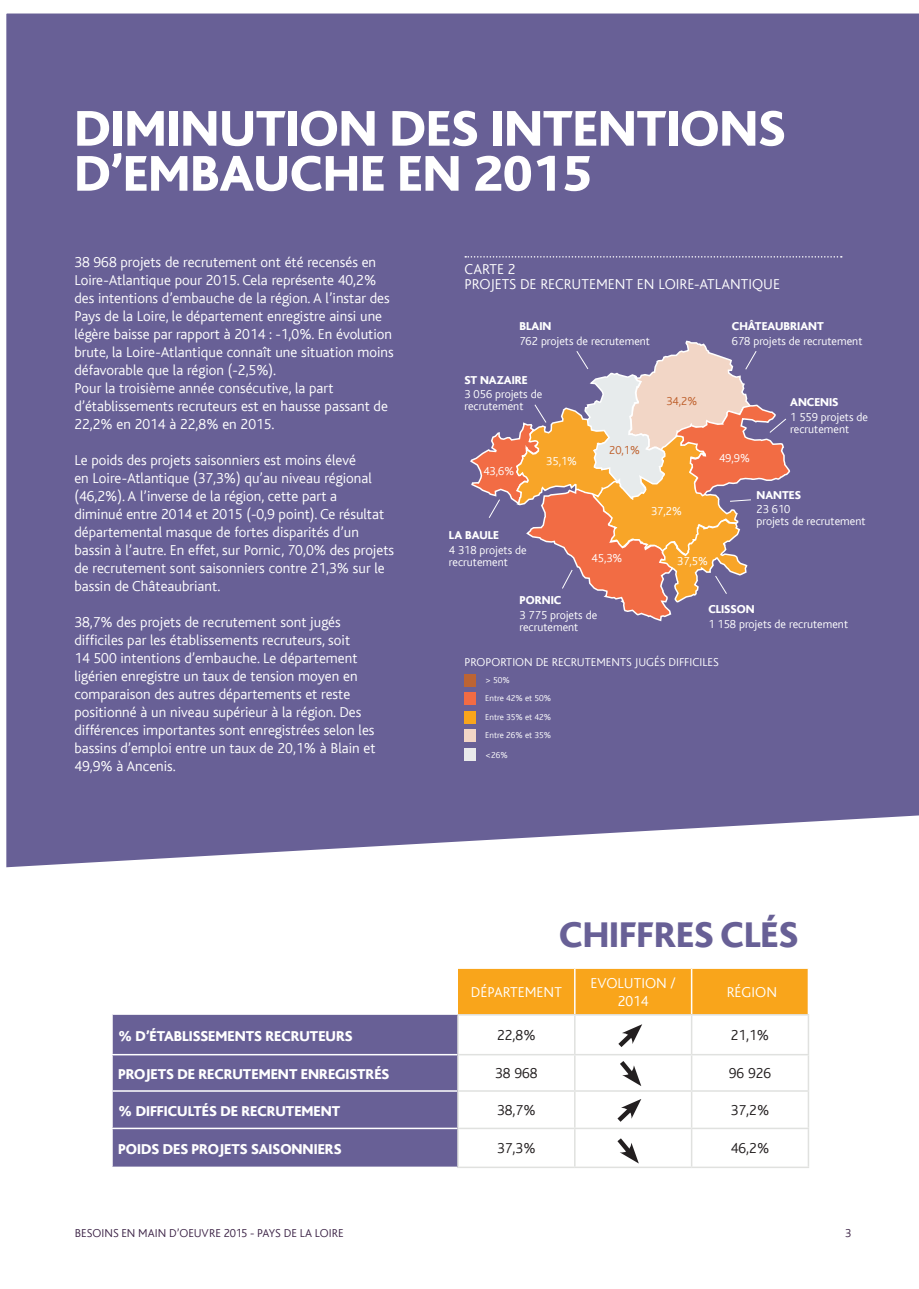
<style>
.page{position:relative;width:919px;height:1289px;background:#fff}
.page>*{position:absolute;margin:0;border:0;box-sizing:border-box;transform-origin:0 0}
.t1{font:800 52.5px/45px "Bliss";color:#fff}
.t2{font:800 37.5px "Bliss";color:#686096}
.t3{font:300 15px/18px "Bliss";color:#fff}
.t4{font:800 15px "Bliss";color:#fff}
.t5{font:300 15px "Bliss";color:#231f20}
.t6{font:300 12px/12px "Bliss";color:#fff}
.t7{font:800 12px "Bliss";color:#fff}
.t8{font:300 12px "Bliss";color:#3d2447}
.t9{font:300 12px "Bliss";color:#be5f2b}
.t10{font:300 9px/18.6px "Bliss";color:#fff}
</style>
<div class="page">
<div style="left:6px;top:13px;width:912px;height:802px;background:#686096"></div>
<svg style="left:6px;top:815px;width:912px;height:53px"></svg>
<div style="left:458px;top:968px;width:349px;height:46px;background:#f9a51b"></div>
<div style="left:113px;top:1014px;width:344px;height:152px;background:#686096"></div>
<svg style="left:458px;top:1015px;width:349px;height:151px"></svg>
<hr style="left:111px;top:1053px;width:346px;height:2px;background:#fff">
<hr style="left:111px;top:1090px;width:346px;height:1px;background:#fff">
<hr style="left:111px;top:1127px;width:346px;height:2px;background:#fff">
<hr style="left:574px;top:968px;width:1px;height:46px;background:#fff">
<hr style="left:690px;top:968px;width:2px;height:46px;background:#fff">
<hr style="left:457px;top:1014px;width:117px;height:1px;background:#e0e1df">
<hr style="left:457px;top:1015px;width:1px;height:38px;background:#e0e1df">
<hr style="left:574px;top:1014px;width:117px;height:1px;background:#e0e1df">
<hr style="left:574px;top:1015px;width:1px;height:38px;background:#e0e1df">
<hr style="left:691px;top:1014px;width:118px;height:1px;background:#e0e1df">
<hr style="left:690px;top:1015px;width:2px;height:38px;background:#e0e1df">
<hr style="left:807px;top:1015px;width:2px;height:38px;background:#e0e1df">
<hr style="left:457px;top:1053px;width:117px;height:2px;background:#e0e1df">
<hr style="left:457px;top:1055px;width:1px;height:35px;background:#e0e1df">
<hr style="left:574px;top:1053px;width:117px;height:2px;background:#e0e1df">
<hr style="left:574px;top:1055px;width:1px;height:35px;background:#e0e1df">
<hr style="left:691px;top:1053px;width:118px;height:2px;background:#e0e1df">
<hr style="left:690px;top:1055px;width:2px;height:35px;background:#e0e1df">
<hr style="left:807px;top:1055px;width:2px;height:35px;background:#e0e1df">
<hr style="left:457px;top:1090px;width:117px;height:1px;background:#e0e1df">
<hr style="left:457px;top:1091px;width:1px;height:36px;background:#e0e1df">
<hr style="left:574px;top:1090px;width:117px;height:1px;background:#e0e1df">
<hr style="left:574px;top:1091px;width:1px;height:36px;background:#e0e1df">
<hr style="left:691px;top:1090px;width:118px;height:1px;background:#e0e1df">
<hr style="left:690px;top:1091px;width:2px;height:36px;background:#e0e1df">
<hr style="left:807px;top:1091px;width:2px;height:36px;background:#e0e1df">
<hr style="left:457px;top:1127px;width:117px;height:2px;background:#e0e1df">
<hr style="left:457px;top:1129px;width:1px;height:37px;background:#e0e1df">
<hr style="left:574px;top:1127px;width:117px;height:2px;background:#e0e1df">
<hr style="left:574px;top:1129px;width:1px;height:37px;background:#e0e1df">
<hr style="left:691px;top:1127px;width:118px;height:2px;background:#e0e1df">
<hr style="left:690px;top:1129px;width:2px;height:37px;background:#e0e1df">
<hr style="left:807px;top:1129px;width:2px;height:37px;background:#e0e1df">
<hr style="left:457px;top:1166px;width:117px;height:2px;background:#e0e1df">
<hr style="left:574px;top:1166px;width:117px;height:2px;background:#e0e1df">
<hr style="left:691px;top:1166px;width:118px;height:2px;background:#e0e1df">
<svg style="left:612px;top:1098px;width:29px;height:28px"></svg>
<svg style="left:613px;top:1024px;width:29px;height:62px"></svg>
<svg style="left:612px;top:1133px;width:26px;height:30px"></svg>
<svg style="left:465px;top:256px;width:376px;height:1px"></svg>
<svg style="left:469px;top:340px;width:322px;height:282px;background:#af8583"></svg>
<div style="left:464px;top:674px;width:11px;height:12px;background:#bc6434"></div>
<div style="left:464px;top:729px;width:11px;height:12px;background:#f2d6c6"></div>
<div style="left:464px;top:748px;width:11px;height:12px;background:#e9eaeb"></div>
<div style="left:464px;top:693px;width:11px;height:12px;background:#f26b43"></div>
<div style="left:464px;top:711px;width:11px;height:12px;background:#f9a51b"></div>
<h1 class="t1" style="left:74px;top:107px;width:712px;text-indent:211px">ION DES INTENTIONS<br>D’EMBAUCHE EN 2015</h1>
<h1 class="t1" style="left:74px;top:107px;width:31px">DIMINUT</h1>
<p class="t3" style="left:74px;top:253px;width:321px">38 968 projets de recrutement ont été recensés en Loire-Atlantique pour 2015. Cela représente 40,2% des intentions d’embauche de la région. A l’instar des Pays de la Loire, le département enregistre ainsi une légère baisse par rapport à 2014 : -1,0%. En évolution brute, la Loire-Atlantique connaît une situation moins défavorable que la région (-2,5%).<br>Pour la troisième année consécutive, la part d’établissements recruteurs est en hausse passant de 22,2% en 2014 à 22,8% en 2015.</p>
<p class="t3" style="left:74px;top:451px;width:321px">Le poids des projets saisonniers est moins élevé<br>en Loire-Atlantique (37,3%) qu’au niveau régional (46,2%). A l’inverse de la région, cette part a<br>diminué entre 2014 et 2015 (-0,9 point). Ce résultat départemental masque de fortes disparités d’un bassin à l’autre. En effet, sur Pornic, 70,0% des projets de recrutement sont saisonniers contre 21,3% sur le bassin de Châteaubriant.</p>
<p class="t3" style="left:74px;top:613px;width:303px">38,7% des projets de recrutement sont jugés difficiles par les établissements recruteurs, soit<br>14 500 intentions d’embauche. Le département ligérien enregistre un taux de tension moyen en comparaison des autres départements et reste positionné à un niveau supérieur à la région. Des différences importantes sont enregistrées selon les bassins d’emploi entre un taux de 20,1% à Blain et 49,9% à Ancenis.</p>
<p class="t3" style="left:464px;top:262px;width:317px;line-height:15.1px">carte 2<br>Projets de recrutement en Loire-atlantique</p>
<p class="t7" style="left:519px;top:320px;width:34px">BLAIN</p>
<p class="t6" style="left:519px;top:335px;width:132px">762 projets de recrutement</p>
<p class="t7" style="left:731px;top:320px;width:93px">CHÂTEAUBRIANT</p>
<p class="t6" style="left:731px;top:335px;width:132px">678 projets de recrutement</p>
<p class="t7" style="left:464px;top:373px;width:65px">ST NAZAIRE</p>
<p class="t6" style="left:464px;top:388px;width:79px">3 056 projets de recrutement</p>
<p class="t9" style="left:666px;top:394px;width:32px">34,2%</p>
<p class="t9" style="left:609px;top:444px;width:32px">20,1%</p>
<p class="t6" style="left:546px;top:455px;width:32px">35,1%</p>
<p class="t6" style="left:651px;top:505px;width:32px">37,2%</p>
<p class="t6" style="left:591px;top:552px;width:32px">45,3%</p>
<p class="t6" style="left:677px;top:555px;width:32px">37,5%</p>
<p class="t6" style="left:483px;top:465px;width:32px">43,6%</p>
<p class="t7" style="left:449px;top:529px;width:24px">LA BAULE</p>
<p class="t6" style="left:449px;top:544px;width:79px">4 318 projets de recrutement</p>
<p class="t6" style="left:719px;top:452px;width:32px">49,9%</p>
<p class="t7" style="left:790px;top:396px;width:50px">ANCENIS</p>
<p class="t6" style="left:790px;top:411px;width:79px">1 559 projets de recrutement</p>
<p class="t7" style="left:756px;top:489px;width:46px">NANTES</p>
<p class="t6" style="left:756px;top:503px;width:110px">23 610<br>projets de recrutement</p>
<p class="t7" style="left:519px;top:594px;width:8px">PORNIC</p>
<p class="t6" style="left:519px;top:609px;width:79px">3 775 projets de recrutement</p>
<p class="t7" style="left:708px;top:603px;width:48px">CLISSON</p>
<p class="t6" style="left:708px;top:618px;width:141px">1 158 projets de recrutement</p>
<p class="t6" style="left:464px;top:656px;width:256px">Proportion de recrutements jugés difficiles</p>
<p class="t10" style="left:485px;top:670px;width:67px">&gt; 50%<br>Entre 42% et 50%<br>Entre 35% et 42%<br>Entre 26% et 35%</p>
<p class="t10" style="left:485px;top:746px;width:24px">&lt;26%</p>
<h2 class="t2" style="left:559px;top:915px;width:240px">CHIFFRES CLÉS</h2>
<p class="t3" style="left:471px;top:983px;width:92px">Département</p>
<p class="t3" style="left:590px;top:974px;width:87px;text-align:center">Evolution /<br>2014</p>
<p class="t3" style="left:726px;top:983px;width:52px">région</p>
<p class="t4" style="left:118px;top:1028px;width:236px">% D’ÉTABLISSEMENTS RECRUTEURS</p>
<p class="t5" style="left:497px;top:1027px;width:40px">22,8%</p>
<p class="t5" style="left:730px;top:1027px;width:40px">21,1%</p>
<p class="t4" style="left:118px;top:1066px;width:273px">PROJETS DE RECRUTEMENT ENREGISTRÉS</p>
<p class="t5" style="left:495px;top:1065px;width:44px">38 968</p>
<p class="t5" style="left:728px;top:1065px;width:44px">96 926</p>
<p class="t4" style="left:118px;top:1103px;width:224px">% DIFFICULTÉS DE RECRUTEMENT</p>
<p class="t5" style="left:497px;top:1102px;width:40px">38,7%</p>
<p class="t5" style="left:730px;top:1102px;width:40px">37,2%</p>
<p class="t4" style="left:118px;top:1141px;width:225px">POIDS DES PROJETS SAISONNIERS</p>
<p class="t5" style="left:497px;top:1140px;width:40px">37,3%</p>
<p class="t5" style="left:730px;top:1140px;width:40px">46,2%</p>
<p class="t8" style="left:75px;top:1226px;width:270px">Besoins en main d’oeuvre 2015 - Pays de la loire</p>
<p class="t8" style="left:844px;top:1226px;width:8px">3</p>
</div>
